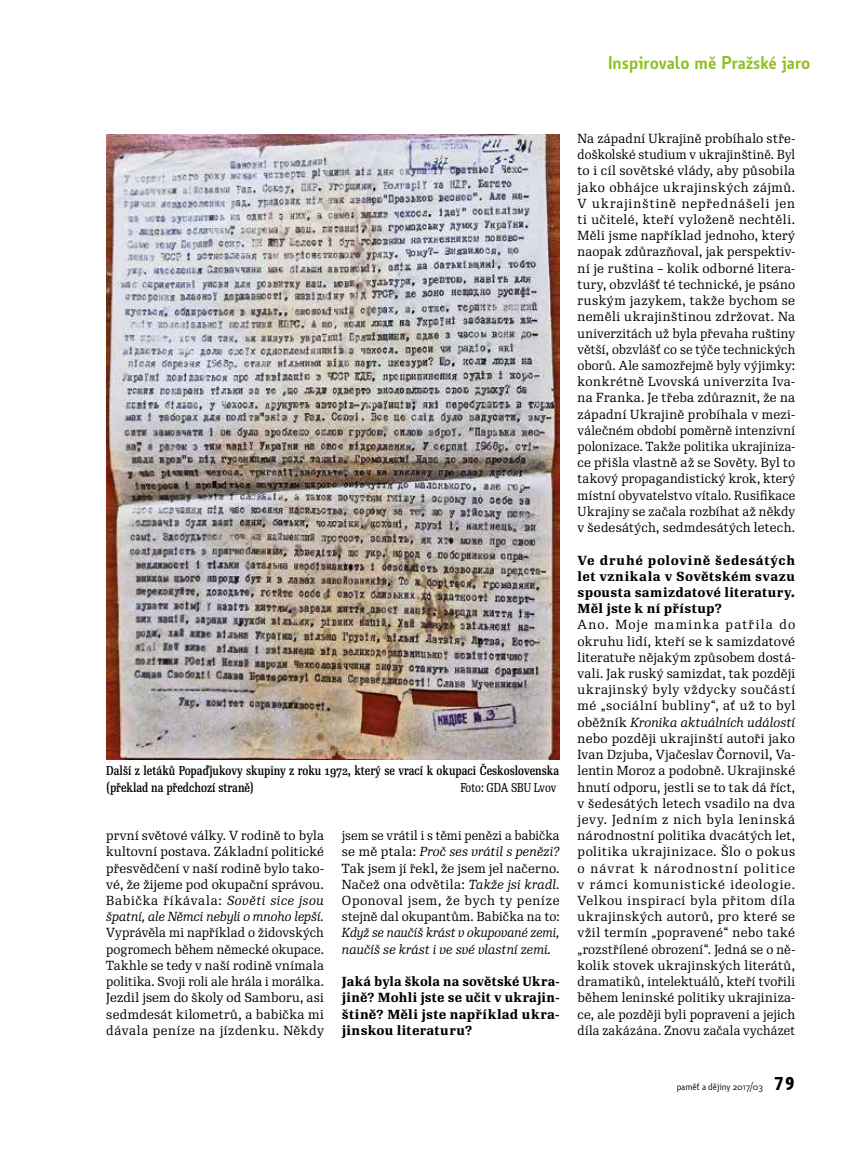
<style>
.page{position:relative;width:859px;height:1149px;background:#fff}
.page>*{position:absolute;margin:0;border:0;box-sizing:border-box;transform-origin:0 0}
.t1{font:600 18px "Botanika Std";color:#90bf21}
.t2{font:12.75px/16.2px "Re Public Std";letter-spacing:.02em;color:#000;text-align:justify}
.t3{font:12.75px/16.2px "Re Public Std";letter-spacing:.02em;color:#000;text-align:justify;scale:.95 1}
.t4{font:500 12.75px/16.2px "Re Public Std";letter-spacing:.02em;color:#000;text-align:justify;scale:.96 1}
.t5{font:500 12.75px/16.2px "Re Public Std";letter-spacing:.02em;color:#000;text-align:justify}
.t6{font:italic 12.75px/16.2px "Re Public Std";color:#000;scale:.96 1}
.t7{font:500 12.45px/16.2px "Re Public Std Cond";color:#000}
.t8{font:12.45px "Re Public Std Cond";color:#000}
.t9{font:9.75px "Botanika Std";color:#000}
.s1{font-style:italic}
.s2{font-family:"Botanika Mono";font-weight:700;font-size:18px}
</style>
<div class="page">
<img style="left:106px;top:135px;width:453px;height:623px">
<h1 class="t1" style="left:608px;top:51px;width:204px">Inspirovalo mě Pražské jaro</h1>
<p class="t7" style="left:106px;top:762px;width:454px">Další z letáků Popaďjukovy skupiny z roku 1972, který se vrací k okupaci Československa (překlad na předchozí straně)</p>
<p class="t8" style="left:460px;top:779px;width:97px">Foto: GDA SBU Lvov</p>
<p class="t2" style="left:106px;top:827px;width:219px">první světové války. V rodině to byla kultovní postava. Základní politické přesvědčení v naší rodině bylo tako&shy;vé, že žijeme pod okupační správou.<br>Babička říkávala: <span class="s1">Sověti sice jsou špatní, ale Němci nebyli o mnoho lepší.</span></p>
<p class="t2" style="left:106px;top:924px;width:219px">Vyprávěla mi například o židovských pogromech během německé okupace.<br>Takhle se tedy v naší rodině vnímala politika. Svoji roli ale hrála i morálka.<br>Jezdil jsem do školy od Samboru, asi sedmdesát kilometrů, a babička mi dávala peníze na jízdenku. Někdy</p>
<p class="t3" style="left:342px;top:827px;width:231px">jsem se vrátil i s těmi penězi a babička se mě ptala: <span class="s1">Proč ses vrátil s penězi?<br></span>Tak jsem jí řekl, že jsem jel načerno.<br>Načež ona odvětila: <span class="s1">Takže jsi kradl.<br></span>Oponoval jsem, že bych ty peníze stejně dal okupantům. Babička na to:</p>
<p class="t6" style="left:342px;top:924px;width:228px">Když se naučíš krást v okupované zemi, naučíš se krást i ve své vlastní zemi.</p>
<p class="t4" style="left:342px;top:973px;width:228px">Jaká byla škola na sovětské Ukra&shy;jině? Mohli jste se učit v ukrajin&shy;štině? Měli jste například ukra&shy;jinskou literaturu?</p>
<p class="t2" style="left:578px;top:130px;width:219px">Na západní Ukrajině probíhalo stře&shy;doškolské studium v ukrajinštině. Byl to i cíl sovětské vlády, aby působila jako obhájce ukrajinských zájmů.<br>V ukrajinštině nepřednášeli jen ti učitelé, kteří vyloženě nechtěli.<br>Měli jsme například jednoho, který naopak zdůrazňoval, jak perspektiv&shy;ní je ruština – kolik odborné litera&shy;tury, obzvlášť té technické, je psáno ruským jazykem, takže bychom se neměli ukrajinštinou zdržovat. Na univerzitách už byla převaha ruštiny větší, obzvlášť co se týče technických oborů. Ale samozřejmě byly výjimky: konkrétně Lvovská univerzita Iva&shy;na Franka. Je třeba zdůraznit, že na západní Ukrajině probíhala v mezi&shy;válečném období poměrně intenzivní polonizace. Takže politika ukrajiniza&shy;ce přišla vlastně až se Sověty. Byl to takový propagandistický krok, který místní obyvatelstvo vítalo. Rusifikace Ukrajiny se začala rozbíhat až někdy v šedesátých, sedmdesátých letech.</p>
<p class="t5" style="left:578px;top:551px;width:219px">Ve druhé polovině šedesátých let vznikala v Sovětském svazu spousta samizdatové literatury.<br>Měl jste k ní přístup?</p>
<p class="t2" style="left:578px;top:616px;width:219px">Ano. Moje maminka patřila do okruhu lidí, kteří se k samizdatové literatuře nějakým způsobem dostá&shy;vali. Jak ruský samizdat, tak později ukrajinský byly vždycky součástí mé „sociální bubliny“, ať už to byl oběžník <span class="s1">Kronika aktuálních událostí </span>nebo později ukrajinští autoři jako Ivan Dzjuba, Vjačeslav Čornovil, Va&shy;lentin Moroz a podobně. Ukrajinské hnutí odporu, jestli se to tak dá říct, v šedesátých letech vsadilo na dva jevy. Jedním z nich byla leninská národnostní politika dvacátých let, politika ukrajinizace. Šlo o pokus o návrat k národnostní politice v rámci komunistické ideologie.<br>Velkou inspirací byla přitom díla ukrajinských autorů, pro které se vžil termín „popravené“ nebo také „rozstřílené obrození“. Jedná se o ně&shy;kolik stovek ukrajinských literátů, dramatiků, intelektuálů, kteří tvořili během leninské politiky ukrajiniza&shy;ce, ale později byli popraveni a jejich díla zakázána. Znovu začala vycházet</p>
<p class="t9" style="left:677px;top:1080px;width:120px">paměť a dějiny 2017/03 <span class="s2">79</span></p>
</div>
